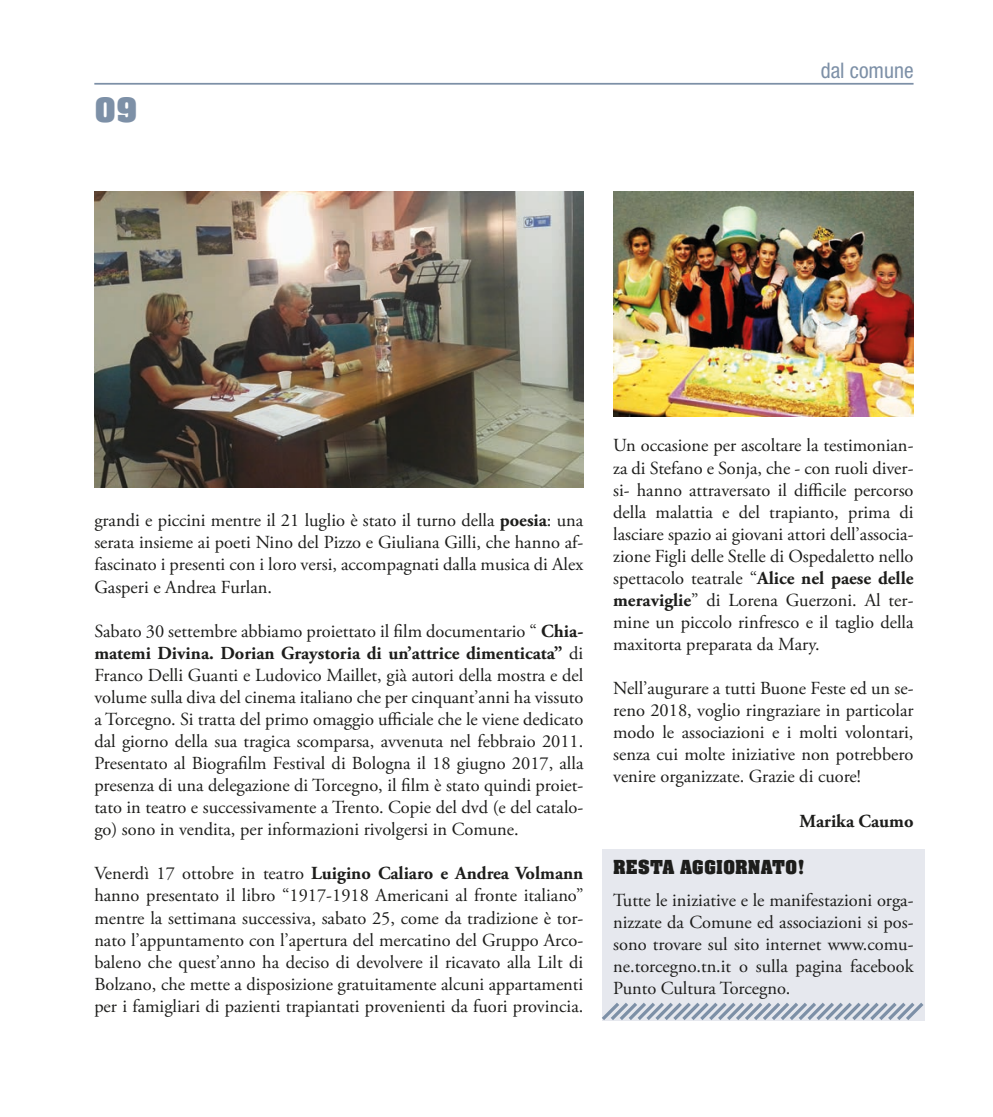
<style>
.page{position:relative;width:993px;height:1117px;background:#fff}
.page>*{position:absolute;margin:0;border:0;box-sizing:border-box;transform-origin:0 0}
.t1{font:37.27px "Aachen Bold Plain";color:#7d90a7}
.t2{font:condensed 21.53px "Helvetica Neue LT Std";color:#7d90a7}
.TESTO_BASE{font:21px "Aachen Bold Plain";color:#1d1d1b}
.TESTO_BASE-2{font:18.38px/22.1px "Adobe Garamond Pro";color:#1d1d1b;text-align:justify}
.TESTO_BASE-3{font:700 18.38px "Adobe Garamond Pro";color:#1d1d1b}
.s1{font-weight:700}
</style>
<div class="page">
<hr style="left:94px;top:83px;width:819px;height:2px;background:#7d90a7">
<div style="left:601px;top:848px;width:323px;height:171px;background:#e6e8ee"></div>
<svg style="left:601px;top:998px;width:324px;height:23px"></svg>
<img style="left:94px;top:191px;width:489px;height:296px">
<img style="left:613px;top:191px;width:300px;height:225px">
<p class="t1" style="left:94px;top:89px;width:45px">09</p>
<p class="t2" style="left:820px;top:58px;width:94px">dal comune</p>
<p class="TESTO_BASE-2" style="left:94px;top:510px;width:490px">grandi e piccini mentre il 21 luglio è stato il turno della <span class="s1">poesia</span>: una serata insieme ai poeti Nino del Pizzo e Giuliana Gilli, che hanno af&shy;fascinato i presenti con i loro versi, accompagnati dalla musica di Alex Gasperi e Andrea Furlan.</p>
<p class="TESTO_BASE-2" style="left:94px;top:620px;width:490px">Sabato 30 settembre abbiamo proiettato il film documentario “ <span class="s1">Chia&shy;matemi Divina. Dorian Graystoria di un’attrice dimenticata”</span> di Franco Delli Guanti e Ludovico Maillet, già autori della mostra e del volume sulla diva del cinema italiano che per cinquant’anni ha vissuto a Torcegno. Si tratta del primo omaggio ufficiale che le viene dedicato dal giorno della sua tragica scomparsa, avvenuta nel febbraio 2011.<br>Presentato al Biografilm Festival di Bologna il 18 giugno 2017, alla presenza di una delegazione di Torcegno, il film è stato quindi proiet&shy;tato in teatro e successivamente a Trento. Copie del dvd (e del catalo&shy;go) sono in vendita, per informazioni rivolgersi in Comune.</p>
<p class="TESTO_BASE-2" style="left:94px;top:863px;width:490px">Venerdì 17 ottobre in teatro <span class="s1">Luigino Caliaro e Andrea Volmann </span>hanno presentato il libro “1917-1918 Americani al fronte italiano” mentre la settimana successiva, sabato 25, come da tradizione è tor&shy;nato l’appuntamento con l’apertura del mercatino del Gruppo Arco&shy;baleno che quest’anno ha deciso di devolvere il ricavato alla Lilt di Bolzano, che mette a disposizione gratuitamente alcuni appartamenti per i famigliari di pazienti trapiantati provenienti da fuori provincia.</p>
<p class="TESTO_BASE-2" style="left:613px;top:435px;width:302px">Un occasione per ascoltare la testimonian&shy;za di Stefano e Sonja, che - con ruoli diver&shy;si- hanno attraversato il difficile percorso della malattia e del trapianto, prima di lasciare spazio ai giovani attori dell’associa&shy;zione Figli delle Stelle di Ospedaletto nello spettacolo teatrale “<span class="s1">Alice nel paese delle meraviglie</span>” di Lorena Guerzoni. Al ter&shy;mine un piccolo rinfresco e il taglio della maxitorta preparata da Mary.</p>
<p class="TESTO_BASE-2" style="left:613px;top:677px;width:302px">Nell’augurare a tutti Buone Feste ed un se&shy;reno 2018, voglio ringraziare in particolar modo le associazioni e i molti volontari, senza cui molte iniziative non potrebbero venire organizzate. Grazie di cuore!</p>
<p class="TESTO_BASE-3" style="left:799px;top:809px;width:115px">Marika Caumo</p>
<p class="TESTO_BASE" style="left:613px;top:855px;width:193px">RESTA AGGIORNATO!</p>
<p class="TESTO_BASE-2" style="left:613px;top:889px;width:302px">Tutte le iniziative e le manifestazioni orga&shy;nizzate da Comune ed associazioni si pos&shy;sono trovare sul sito internet www.comu&shy;ne.torcegno.tn.it o sulla pagina facebook Punto Cultura Torcegno.</p>
</div>
